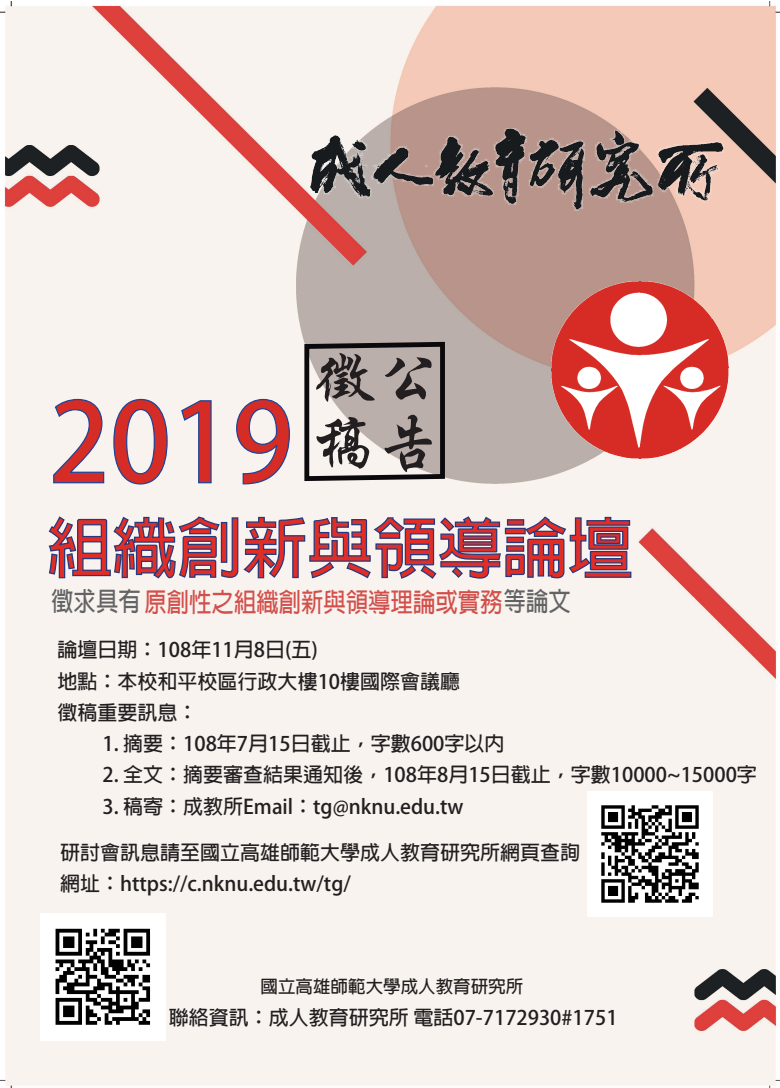
<style>
.page{position:relative;width:780px;height:1088px;background:#fff}
.page>*{position:absolute;margin:0;border:0;box-sizing:border-box;transform-origin:0 0}
.t1{font:700 108.75px "Adobe Fan Heiti Std";color:#d52c26}
.t2{font:700 65px "Adobe Fan Heiti Std";color:#e02d25}
.t3{font:700 26.25px "Adobe Fan Heiti Std";color:#d24f4b;scale:.85 1}
.t4{font:700 20px/31.2px "Adobe Fan Heiti Std";color:#231f20}
.t5{font:700 17.5px "Adobe Fan Heiti Std";color:#231f20}
.s1{color:#636366}
</style>
<div class="page">
<img style="left:0;top:1px;width:779px;height:1086px">
<img style="left:551px;top:281px;width:177px;height:177px">
<svg style="left:302px;top:339px;width:145px;height:144px;background:#98918e"></svg>
<svg style="left:52px;top:398px;width:53px;height:86px;background:#e3e2e6"></svg>
<svg style="left:113px;top:398px;width:55px;height:87px;background:#e2e1e5"></svg>
<svg style="left:180px;top:399px;width:32px;height:85px;background:#e1e0e5"></svg>
<svg style="left:235px;top:398px;width:55px;height:87px;background:#e1e1e5"></svg>
<svg style="left:48px;top:515px;width:584px;height:65px;background:#c9c9d4"></svg>
<img style="left:587px;top:791px;width:125px;height:126px">
<img style="left:260px;top:49px;width:519px;height:229px">
<img style="left:41px;top:913px;width:125px;height:127px">
<h1 class="t1" style="left:49px;top:377px;width:246px">2019</h1>
<h2 class="t2" style="left:48px;top:509px;width:586px">組織創新與領導論壇</h2>
<h3 class="t3" style="left:51px;top:586px;width:612px"><span class="s1">徵求具有</span>原創性之組織創新與領導理論或實務 <span class="s1">等論文</span></h3>
<p class="t4" style="left:58px;top:635px;width:404px">論壇日期：108年11月8日(五)<br>地點：本校和平校區行政大樓10樓國際會議廳徵稿重要訊息：</p>
<p class="t4" style="left:103px;top:728px;width:403px">1. 摘要：108年7月15日截止，字數600字以內</p>
<p class="t4" style="left:103px;top:760px;width:656px">2. 全文：摘要審查結果通知後，108年8月15日截止，字數10000~15000字</p>
<p class="t4" style="left:103px;top:791px;width:362px">3. 稿寄：成教所Email：tg@nknu.edu.tw</p>
<p class="t4" style="left:60px;top:837px;width:522px">研討會訊息請至國立高雄師範大學成人教育研究所網頁查詢網址：https://c.nknu.edu.tw/tg/</p>
<p class="t5" style="left:260px;top:975px;width:264px">國立高雄師範大學成人教育研究所</p>
<p class="t4" style="left:169px;top:1002px;width:450px">聯絡資訊：成人教育研究所 電話07-7172930#1751</p>
</div>
